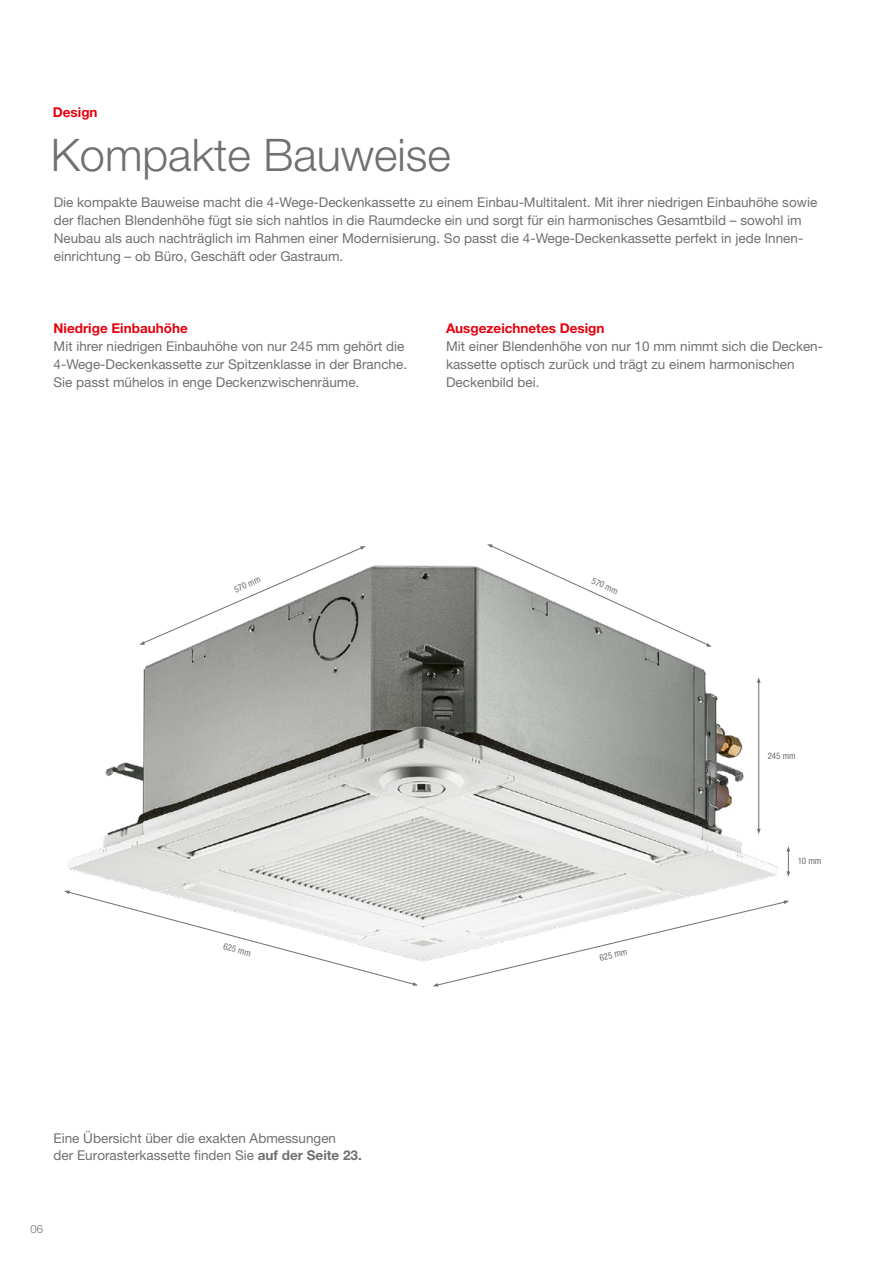
<style>
.page{position:relative;width:893px;height:1263px;background:#fff}
.page>*{position:absolute;margin:0;border:0;box-sizing:border-box;transform-origin:0 0}
.t1{font:300 45px "Helvetica Neue LT Pro";color:#6f7070}
.t2{font:13.5px/18px "Helvetica Neue LT Pro";color:#6f7070}
.t3{font:700 13.5px "Helvetica Neue LT Pro";color:#e7000e}
.t4{font:300 11.25px "Helvetica Neue LT Pro";color:#6f7070}
.t5{font:condensed 9px "Helvetica Neue LT Pro";color:#6f7070}
.s1{font-weight:700}
</style>
<div class="page">
<img style="left:64px;top:544px;width:727px;height:443px">
<p class="t3" style="left:53px;top:104px;width:46px">Design</p>
<h1 class="t1" style="left:51px;top:127px;width:402px">Kompakte Bauweise</h1>
<p class="t2" style="left:54px;top:193px;width:765px">Die kompakte Bauweise macht die 4-Wege-Deckenkassette zu einem Einbau-Multitalent. Mit ihrer niedrigen Einbauhöhe sowie der flachen Blendenhöhe fügt sie sich nahtlos in die Raumdecke ein und sorgt für ein harmonisches Gesamtbild – sowohl im Neubau als auch nachträglich im Rahmen einer Modernisierung. So passt die 4-Wege-Deckenkassette perfekt in jede Innen&shy;einrichtung – ob Büro, Geschäft oder Gastraum.</p>
<p class="t3" style="left:54px;top:320px;width:136px">Niedrige Einbauhöhe</p>
<p class="t2" style="left:54px;top:337px;width:355px">Mit ihrer niedrigen Einbauhöhe von nur 245 mm gehört die<br>4-Wege-Deckenkassette zur Spitzenklasse in der Branche.<br>Sie passt mühelos in enge Deckenzwischenräume.</p>
<p class="t3" style="left:446px;top:320px;width:160px">Ausgezeichnetes Design</p>
<p class="t2" style="left:446px;top:337px;width:378px">Mit einer Blendenhöhe von nur 10 mm nimmt sich die Decken&shy;kassette optisch zurück und trägt zu einem harmonischen<br>Deckenbild bei.</p>
<p class="t5" style="left:232px;top:585px;width:30px;rotate:-24deg">570 mm</p>
<p class="t5" style="left:225px;top:941px;width:30px;rotate:15deg">625 mm</p>
<p class="t2" style="left:54px;top:1129px;width:310px;line-height:17px">Eine Übersicht über die exakten Abmessungen<br>der Eurorasterkassette finden Sie <span class="s1">auf der Seite 23.</span></p>
<p class="t4" style="left:30px;top:1222px;width:14px">06</p>
<p class="t5" style="left:594px;top:575px;width:30px;rotate:25deg">570 mm</p>
<p class="t5" style="left:598px;top:952px;width:30px;rotate:-13deg">625 mm</p>
<p class="t5" style="left:768px;top:750px;width:30px">245 mm</p>
<p class="t5" style="left:798px;top:855px;width:25px">10 mm</p>
</div>
